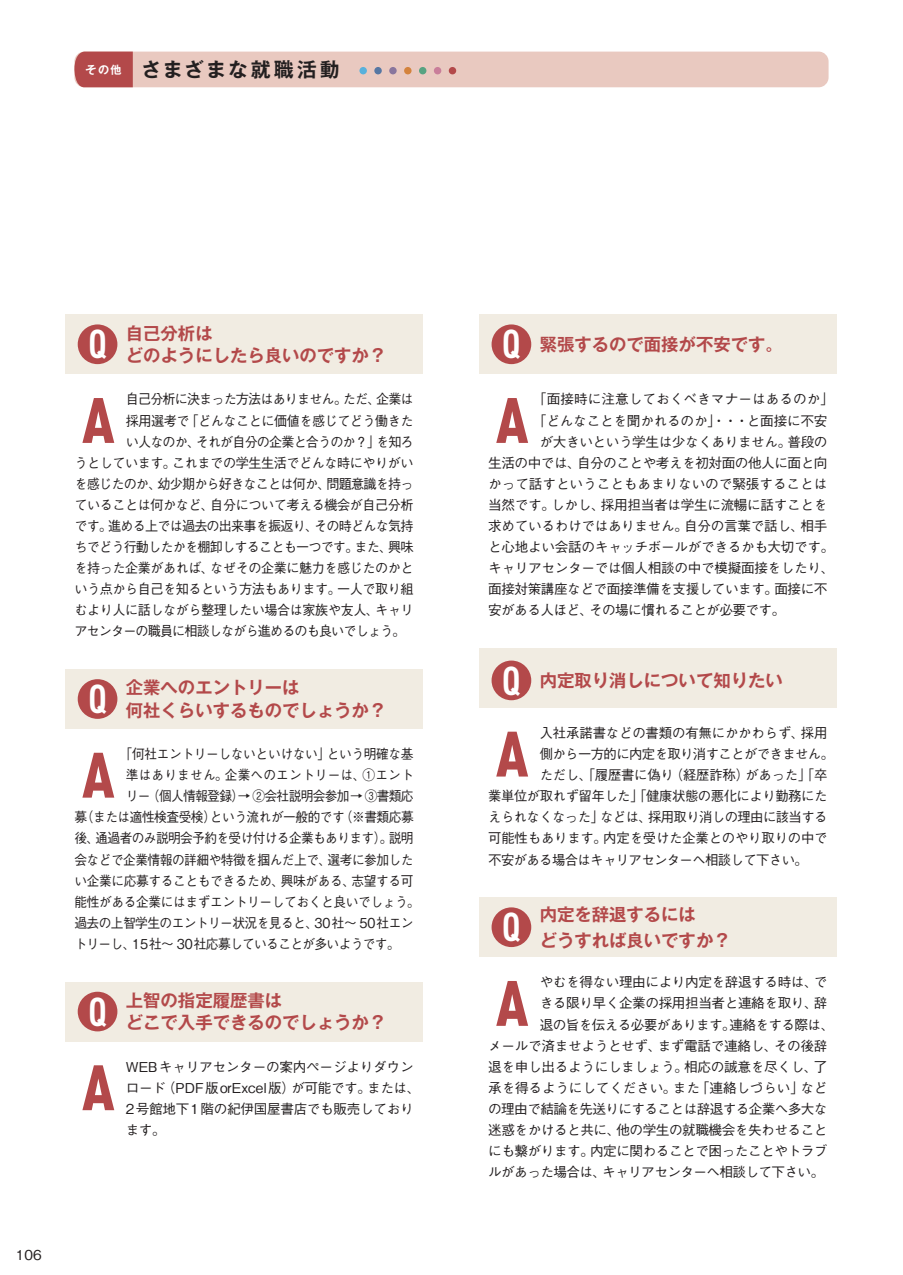
<style>
.page{position:relative;width:903px;height:1275px;background:#fff}
.page>*{position:absolute;margin:0;border:0;box-sizing:border-box;transform-origin:0 0}
.t1{font:900 condensed 63px "DINOT";color:#b3494a}
.t2{font:700 condensed 39.73px "DINOT";color:#fff}
.t3{font:700 19.78px "Gothic MB101 Pro De";letter-spacing:.125em;color:#231f20}
.t4{font:700 17.32px "Gothic MB101 Pro De";color:#b3494a}
.t5{font:500 13.65px/21px "Gothic BBB Pro";letter-spacing:-.03em;color:#231f20}
.t6{font:500 13.65px "Gothic BBB Pro";letter-spacing:-.03em;color:#231f20;scale:.93 1}
.t7{font:500 13.65px "Gothic BBB Pro";letter-spacing:-.03em;color:#231f20;scale:.96 1}
.t8{font:500 13.65px "Gothic BBB Pro";letter-spacing:-.06em;color:#231f20;scale:.96 1}
.t9{font:500 13.65px "Gothic BBB Pro";letter-spacing:-.065em;color:#231f20;scale:.96 1}
.t10{font:500 13.65px "Gothic BBB Pro";letter-spacing:-.05em;color:#231f20;scale:.93 1}
.t11{font:500 13.65px "Gothic BBB Pro";letter-spacing:-.005em;color:#231f20}
.t12{font:500 13.65px "Gothic BBB Pro";letter-spacing:.015em;color:#231f20;scale:.93 1}
.t13{font:500 13.65px "Gothic BBB Pro";letter-spacing:.005em;color:#231f20}
.t14{font:500 13.65px "Gothic BBB Pro";letter-spacing:-.01em;color:#231f20}
</style>
<div class="page">
<div style="left:74px;top:52px;width:754px;height:35px;background:#e9c9c0;border-radius:10px"></div>
<div style="left:74px;top:52px;width:59px;height:35px;background:#b3494a"></div>
<div style="left:374px;top:67px;width:8px;height:7px;background:#5677a3;border-radius:50%"></div>
<div style="left:359px;top:67px;width:8px;height:7px;background:#58b1dc;border-radius:50%"></div>
<div style="left:389px;top:67px;width:8px;height:7px;background:#89769d;border-radius:50%"></div>
<div style="left:404px;top:67px;width:7px;height:7px;background:#d4833d;border-radius:50%"></div>
<div style="left:419px;top:67px;width:7px;height:7px;background:#57a382;border-radius:50%"></div>
<div style="left:434px;top:67px;width:7px;height:7px;background:#c97e9a;border-radius:50%"></div>
<div style="left:449px;top:67px;width:7px;height:7px;background:#b3494a;border-radius:50%"></div>
<div style="left:479px;top:315px;width:357px;height:59px;background:#f1ece2"></div>
<div style="left:491px;top:324px;width:40px;height:40px;background:#b3494a;border-radius:50%"></div>
<div style="left:479px;top:648px;width:357px;height:60px;background:#f1ece2"></div>
<div style="left:491px;top:661px;width:40px;height:39px;background:#b3494a;border-radius:50%"></div>
<div style="left:479px;top:897px;width:357px;height:60px;background:#f1ece2"></div>
<div style="left:491px;top:907px;width:40px;height:40px;background:#b3494a;border-radius:50%"></div>
<div style="left:65px;top:669px;width:358px;height:60px;background:#f1ece2"></div>
<div style="left:78px;top:679px;width:39px;height:40px;background:#b3494a;border-radius:50%"></div>
<div style="left:65px;top:982px;width:358px;height:59px;background:#f1ece2"></div>
<div style="left:78px;top:992px;width:39px;height:39px;background:#b3494a;border-radius:50%"></div>
<div style="left:65px;top:315px;width:358px;height:59px;background:#f1ece2"></div>
<div style="left:78px;top:324px;width:39px;height:40px;background:#b3494a;border-radius:50%"></div>
<h3 class="t3" style="left:86px;top:53px;width:256px"><sup>その他</sup> さまざまな就職活動</h3>
<p class="t4" style="left:126px;top:319px;width:88px">自己分析は</p>
<h2 class="t2" style="left:88px;top:320px;width:20px">Q</h2>
<p class="t4" style="left:126px;top:341px;width:262px">どのようにしたら良いのですか？</p>
<p class="t9" style="left:126px;top:388px;width:301px">自己分析に決まった方法はありません。ただ、企業は</p>
<p class="t7" style="left:126px;top:409px;width:301px">採用選考で「どんなことに価値を感じてどう働きた</p>
<p class="t9" style="left:126px;top:430px;width:301px">い人なのか、それが自分の企業と合うのか？」を知ろ</p>
<p class="t7" style="left:74px;top:452px;width:355px">うとしています。これまでの学生生活でどんな時にやりがい</p>
<p class="t8" style="left:74px;top:473px;width:355px">を感じたのか、幼少期から好きなことは何か、問題意識を持っ</p>
<p class="t7" style="left:74px;top:494px;width:355px">ていることは何かなど、自分について考える機会が自己分析</p>
<p class="t8" style="left:74px;top:515px;width:355px">です。進める上では過去の出来事を振返り、その時どんな気持</p>
<p class="t8" style="left:74px;top:536px;width:355px">ちでどう行動したかを棚卸しすることも一つです。また、興味</p>
<p class="t7" style="left:74px;top:557px;width:355px">を持った企業があれば、なぜその企業に魅力を感じたのかと</p>
<p class="t7" style="left:74px;top:578px;width:355px">いう点から自己を知るという方法もあります。一人で取り組</p>
<p class="t7" style="left:74px;top:599px;width:355px">むより人に話しながら整理したい場合は家族や友人、キャリ</p>
<p class="t9" style="left:74px;top:620px;width:347px">アセンターの職員に相談しながら進めるのも良いでしょう。</p>
<h1 class="t1" style="left:82px;top:381px;width:34px">A</h1>
<p class="t4" style="left:126px;top:673px;width:175px">企業へのエントリーは</p>
<h2 class="t2" style="left:88px;top:675px;width:20px">Q</h2>
<p class="t4" style="left:126px;top:696px;width:262px">何社くらいするものでしょうか？</p>
<p class="t6" style="left:120px;top:743px;width:318px">「何社エントリーしないといけない」という明確な基</p>
<p class="t12" style="left:126px;top:764px;width:311px">準はありません。企業へのエントリーは、①エント</p>
<p class="t10" style="left:126px;top:785px;width:311px">リー（個人情報登録）→ ②会社説明会参加→ ③書類応</p>
<p class="t6" style="left:74px;top:806px;width:366px">募（または適性検査受検）という流れが一般的です（※書類応募</p>
<p class="t6" style="left:74px;top:827px;width:366px">後、通過者のみ説明会予約を受け付ける企業もあります）。説明</p>
<p class="t6" style="left:74px;top:848px;width:366px">会などで企業情報の詳細や特徴を掴んだ上で、選考に参加した</p>
<p class="t6" style="left:74px;top:869px;width:366px">い企業に応募することもできるため、興味がある、志望する可</p>
<p class="t6" style="left:74px;top:891px;width:373px">能性がある企業にはまずエントリーしておくと良いでしょう。</p>
<p class="t6" style="left:74px;top:912px;width:366px">過去の上智学生のエントリー状況を見ると、30社〜 50社エン</p>
<p class="t10" style="left:74px;top:933px;width:351px">トリーし、15社〜 30社応募していることが多いようです。</p>
<h1 class="t1" style="left:82px;top:736px;width:34px">A</h1>
<h2 class="t2" style="left:88px;top:987px;width:20px">Q</h2>
<h1 class="t1" style="left:82px;top:1048px;width:34px">A</h1>
<p class="t4" style="left:126px;top:986px;width:158px">上智の指定履歴書は</p>
<p class="t4" style="left:126px;top:1008px;width:262px">どこで入手できるのでしょうか？</p>
<p class="t5" style="left:126px;top:1054px;width:296px">WEBキャリアセンターの案内ページよりダウンロード（PDF版orExcel版）が可能です。または、<br>2号館地下1階の紀伊国屋書店でも販売しております。</p>
<p class="t5" style="left:16px;top:1242px;width:27px">106</p>
<h2 class="t2" style="left:502px;top:320px;width:20px">Q</h2>
<p class="t4" style="left:540px;top:330px;width:245px">緊張するので面接が不安です。</p>
<p class="t13" style="left:533px;top:388px;width:303px">「面接時に注意しておくべきマナーはあるのか」</p>
<p class="t5" style="left:533px;top:408px;width:296px">「どんなことを聞かれるのか」・・・と面接に不安</p>
<p class="t5" style="left:540px;top:429px;width:289px">が大きいという学生は少なくありません。普段の</p>
<p class="t5" style="left:488px;top:450px;width:341px">生活の中では、自分のことや考えを初対面の他人に面と向</p>
<p class="t11" style="left:488px;top:473px;width:341px">かって話すということもあまりないので緊張することは</p>
<p class="t5" style="left:488px;top:492px;width:341px">当然です。しかし、採用担当者は学生に流暢に話すことを</p>
<p class="t5" style="left:488px;top:514px;width:341px">求めているわけではありません。自分の言葉で話し、相手</p>
<p class="t5" style="left:488px;top:535px;width:348px">と心地よい会話のキャッチボールができるかも大切です。</p>
<p class="t5" style="left:488px;top:556px;width:348px">キャリアセンターでは個人相談の中で模擬面接をしたり、</p>
<p class="t5" style="left:488px;top:577px;width:341px">面接対策講座などで面接準備を支援しています。面接に不</p>
<p class="t5" style="left:488px;top:598px;width:299px">安がある人ほど、その場に慣れることが必要です。</p>
<h1 class="t1" style="left:496px;top:381px;width:34px">A</h1>
<h2 class="t2" style="left:502px;top:656px;width:20px">Q</h2>
<p class="t4" style="left:540px;top:666px;width:245px">内定取り消しについて知りたい</p>
<p class="t14" style="left:540px;top:722px;width:289px">入社承諾書などの書類の有無にかかわらず、採用</p>
<p class="t5" style="left:540px;top:742px;width:296px">側から一方的に内定を取り消すことができません。</p>
<p class="t5" style="left:540px;top:763px;width:289px">ただし、「履歴書に偽り（経歴詐称）があった」「卒</p>
<p class="t5" style="left:488px;top:784px;width:341px">業単位が取れず留年した」「健康状態の悪化により勤務にた</p>
<p class="t5" style="left:488px;top:805px;width:341px">えられなくなった」などは、採用取り消しの理由に該当する</p>
<p class="t5" style="left:488px;top:826px;width:341px">可能性もあります。内定を受けた企業とのやり取りの中で</p>
<p class="t5" style="left:488px;top:847px;width:321px">不安がある場合はキャリアセンターへ相談して下さい。</p>
<h1 class="t1" style="left:496px;top:715px;width:34px">A</h1>
<p class="t4" style="left:540px;top:900px;width:158px">内定を辞退するには</p>
<h2 class="t2" style="left:502px;top:903px;width:20px">Q</h2>
<p class="t4" style="left:540px;top:926px;width:192px">どうすれば良いですか？</p>
<p class="t5" style="left:540px;top:970px;width:289px">やむを得ない理由により内定を辞退する時は、で</p>
<p class="t5" style="left:540px;top:991px;width:289px">きる限り早く企業の採用担当者と連絡を取り、辞</p>
<p class="t5" style="left:540px;top:1012px;width:296px">退の旨を伝える必要があります。連絡をする際は、</p>
<p class="t5" style="left:488px;top:1033px;width:341px">メールで済ませようとせず、まず電話で連絡し、その後辞</p>
<p class="t5" style="left:488px;top:1054px;width:341px">退を申し出るようにしましょう。相応の誠意を尽くし、了</p>
<p class="t5" style="left:488px;top:1075px;width:341px">承を得るようにしてください。また「連絡しづらい」など</p>
<p class="t5" style="left:488px;top:1096px;width:341px">の理由で結論を先送りにすることは辞退する企業へ多大な</p>
<p class="t5" style="left:488px;top:1117px;width:341px">迷惑をかけると共に、他の学生の就職機会を失わせること</p>
<p class="t5" style="left:488px;top:1139px;width:341px">にも繋がります。内定に関わることで困ったことやトラブ</p>
<p class="t5" style="left:488px;top:1160px;width:338px">ルがあった場合は、キャリアセンターへ相談して下さい。</p>
<h1 class="t1" style="left:496px;top:964px;width:34px">A</h1>
</div>
